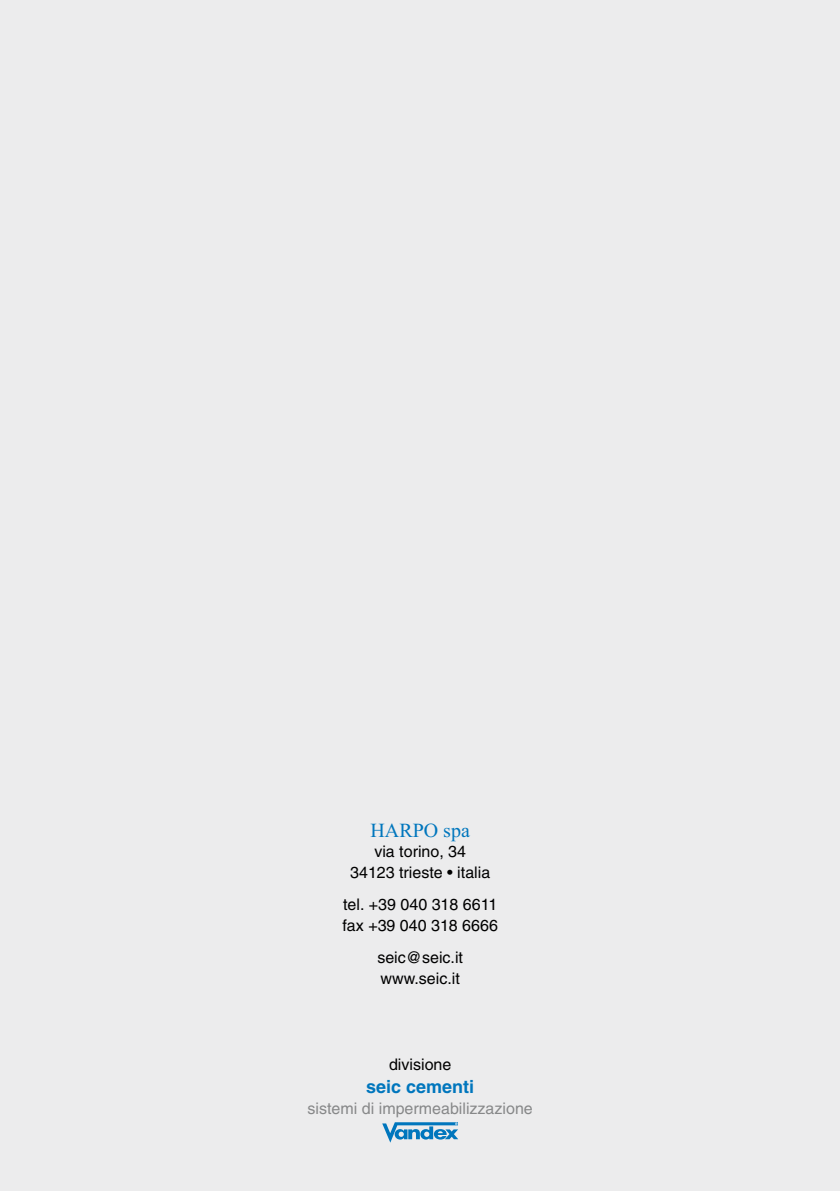
<style>
.page{position:relative;width:840px;height:1191px;background:#fff}
.page>*{position:absolute;margin:0;border:0;box-sizing:border-box;transform-origin:0 0}
.t1{font:20px "Times New Roman";color:#0076bd}
.t2{font:700 18px "Helvetica";color:#0076bd}
.t3{font:16px/20.8px "Helvetica";color:#000}
.t4{font:16px "Helvetica";color:#878889}
</style>
<div class="page">
<div style="left:0;top:0;width:839px;height:1191px;background:#ececed"></div>
<svg style="left:382px;top:1122px;width:76px;height:20px"></svg>
<p class="t1" style="left:370px;top:818px;width:101px">HARPO spa</p>
<p class="t3" style="left:350px;top:841px;width:141px;text-align:center">via torino, 34<br>34123 trieste • italia</p>
<p class="t3" style="left:342px;top:894px;width:157px">tel. +39 040 318 6611 fax +39 040 318 6666</p>
<p class="t3" style="left:377px;top:947px;width:87px">seic@seic.it www.seic.it</p>
<p class="t3" style="left:389px;top:1054px;width:64px">divisione</p>
<p class="t2" style="left:366px;top:1076px;width:110px">seic cementi</p>
<p class="t4" style="left:307px;top:1099px;width:226px">sistemi di impermeabilizzazione</p>
</div>
